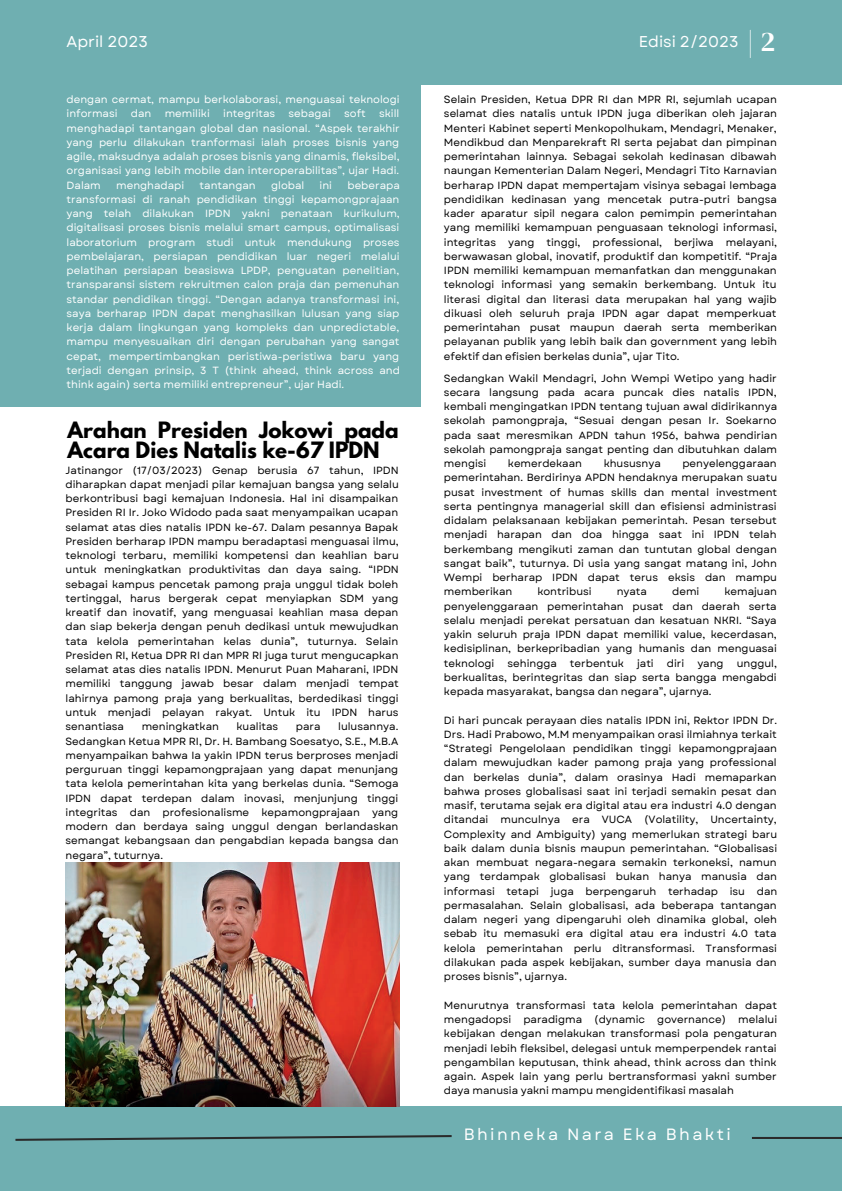
<style>
.page{position:relative;width:842px;height:1191px;background:#fff}
.page>*{position:absolute;margin:0;border:0;box-sizing:border-box;transform-origin:0 0}
.t1{font:27.8px "DM Serif Display";color:#fff}
.t2{font:700 19.9px/20.2px "League Spartan";color:#000}
.t3{font:16.3px "Garet";letter-spacing:.145em;color:#fff}
.t4{font:15.6px "Garet";color:#fff}
.t5{font:10.4px/14.2px "Garet";color:#000;text-align:justify}
.t6{font:10.4px/14.2px "Garet";color:#fff;text-align:justify}
</style>
<div class="page">
<div style="left:0;top:80px;width:421px;height:327px;background:#6fafb1"></div>
<div style="left:0;top:0;width:842px;height:84px;background:#6fafb1"></div>
<div style="left:0;top:1106px;width:842px;height:84px;background:#6fafb1"></div>
<svg style="left:15px;top:1135px;width:437px;height:6px"></svg>
<hr style="left:752px;top:1136px;width:90px;height:2px;background:#2a2a2a">
<img style="left:66px;top:862px;width:334px;height:244px">
<p class="t4" style="left:67px;top:30px;width:83px">April 2023</p>
<p class="t4" style="left:639px;top:30px;width:101px">Edisi 2/2023</p>
<p class="t1" style="left:747px;top:22px;width:30px">|2</p>
<p class="t6" style="left:67px;top:92px;width:334px">dengan cermat, mampu berkolaborasi, menguasai teknologi informasi</p>
<p class="t5" style="left:444px;top:92px;width:335px">Selain Presiden, Ketua DPR RI dan MPR RI, sejumlah ucapan selamat dies natalis untuk IPDN juga diberikan oleh jajaran Menteri Kabinet seperti Menkopolhukam, Mendagri, Menaker, Mendikbud dan Menparekraft RI serta pejabat dan pimpinan pemerintahan lainnya. Sebagai sekolah kedinasan dibawah naungan Kementerian Dalam Negeri, Mendagri Tito Karnavian berharap IPDN dapat mempertajam visinya sebagai lembaga pendidikan kedinasan yang mencetak putra-putri bangsa kader aparatur sipil negara calon pemimpin pemerintahan yang memiliki kemampuan penguasaan teknologi informasi, integritas yang tinggi, professional, berjiwa melayani, berwawasan global, inovatif, produktif dan kompetitif. “Praja IPDN memiliki kemampuan memanfatkan dan menggunakan teknologi informasi yang semakin berkembang. Untuk itu literasi digital dan literasi data merupakan hal yang wajib dikuasi oleh seluruh praja IPDN agar dapat memperkuat pemerintahan pusat maupun daerah serta memberikan pelayanan publik yang lebih baik dan government yang lebih efektif dan efisien berkelas dunia”, ujar Tito.</p>
<p class="t5" style="left:444px;top:371px;width:335px">Sedangkan Wakil Mendagri, John Wempi Wetipo yang hadir secara langsung pada acara puncak dies natalis IPDN, kembali mengingatkan IPDN tentang tujuan awal didirikannya sekolah pamongpraja, “Sesuai dengan pesan Ir. Soekarno pada saat meresmikan APDN tahun 1956, bahwa pendirian sekolah pamongpraja sangat penting dan dibutuhkan dalam mengisi</p>
<p class="t6" style="left:131px;top:107px;width:22px">dan</p>
<p class="t6" style="left:165px;top:107px;width:47px">memiliki</p>
<p class="t6" style="left:223px;top:107px;width:54px">integritas</p>
<p class="t6" style="left:289px;top:107px;width:44px">sebagai</p>
<p class="t6" style="left:344px;top:107px;width:23px">soft</p>
<p class="t6" style="left:67px;top:107px;width:335px;text-indent:313px">skill menghadapi tantangan global dan nasional. “Aspek terakhir yang perlu dilakukan tranformasi ialah proses bisnis yang agile, maksudnya adalah proses bisnis yang dinamis, fleksibel, organisasi yang lebih mobile dan interoperabilitas”, ujar Hadi.<br>Dalam</p>
<p class="t6" style="left:67px;top:178px;width:335px;text-indent:281px">beberapa transformasi di ranah pendidikan tinggi kepamongprajaan yang telah dilakukan IPDN yakni penataan kurikulum, digitalisasi proses bisnis melalui smart campus, optimalisasi laboratorium program studi untuk mendukung proses pembelajaran, persiapan pendidikan luar negeri melalui pelatihan persiapan beasiswa LPDP, penguatan penelitian, transparansi sistem rekruitmen calon praja dan pemenuhan standar pendidikan tinggi. “Dengan adanya transformasi ini, saya berharap IPDN dapat menghasilkan lulusan yang siap kerja dalam lingkungan yang kompleks dan unpredictable, mampu menyesuaikan diri dengan perubahan yang sangat cepat, mempertimbangkan peristiwa-peristiwa baru yang terjadi dengan prinsip, 3 T (think ahead, think across and think again) serta memiliki entrepreneur”, ujar Hadi.</p>
<p class="t2" style="left:68px;top:422px;width:333px">Arahan Presiden Jokowi pada<br>Acara Dies Natalis ke-67 IPDN</p>
<p class="t5" style="left:66px;top:463px;width:335px">Jatinangor (17/03/2023) Genap berusia 67 tahun, IPDN diharapkan dapat menjadi pilar kemajuan bangsa yang selalu berkontribusi bagi kemajuan Indonesia. Hal ini disampaikan Presiden RI Ir. Joko Widodo pada saat menyampaikan ucapan selamat atas dies natalis IPDN ke-67. Dalam pesannya Bapak Presiden berharap IPDN mampu beradaptasi menguasai ilmu, teknologi terbaru, memiliki kompetensi dan keahlian baru untuk meningkatkan produktivitas dan daya saing. “IPDN sebagai kampus pencetak pamong praja unggul tidak boleh tertinggal, harus bergerak cepat menyiapkan SDM yang kreatif dan inovatif, yang menguasai keahlian masa depan dan siap bekerja dengan penuh dedikasi untuk mewujudkan tata kelola pemerintahan kelas dunia”, tuturnya. Selain Presiden RI, Ketua DPR RI dan MPR RI juga turut mengucapkan selamat atas dies natalis IPDN. Menurut Puan Maharani, IPDN memiliki tanggung jawab besar dalam menjadi tempat lahirnya pamong praja yang berkualitas, berdedikasi tinggi untuk menjadi pelayan rakyat. Untuk itu IPDN harus senantiasa</p>
<p class="t6" style="left:116px;top:178px;width:70px">menghadapi</p>
<p class="t6" style="left:200px;top:178px;width:58px">tantangan</p>
<p class="t6" style="left:271px;top:178px;width:35px">global</p>
<p class="t6" style="left:320px;top:178px;width:14px">ini</p>
<p class="t5" style="left:444px;top:456px;width:335px;text-indent:238px">penyelenggaraan pemerintahan. Berdirinya APDN hendaknya merupakan suatu pusat investment of humas skills dan mental investment serta pentingnya managerial skill dan efisiensi administrasi didalam pelaksanaan kebijakan pemerintah. Pesan tersebut menjadi harapan dan doa hingga saat ini IPDN telah berkembang mengikuti zaman dan tuntutan global dengan sangat baik”, tuturnya. Di usia yang sangat matang ini, John Wempi berharap IPDN dapat terus eksis dan mampu memberikan</p>
<p class="t5" style="left:508px;top:456px;width:76px">kemerdekaan</p>
<p class="t5" style="left:604px;top:456px;width:59px">khususnya</p>
<p class="t5" style="left:444px;top:584px;width:335px;text-indent:280px">kemajuan penyelenggaraan pemerintahan pusat dan daerah serta selalu menjadi perekat persatuan dan kesatuan NKRI. “Saya yakin seluruh praja IPDN dapat memiliki value, kecerdasan, kedisiplinan, berkepribadian yang humanis dan menguasai teknologi</p>
<p class="t5" style="left:537px;top:584px;width:56px">kontribusi</p>
<p class="t5" style="left:617px;top:584px;width:32px">nyata</p>
<p class="t5" style="left:672px;top:584px;width:29px">demi</p>
<p class="t5" style="left:444px;top:656px;width:334px;text-indent:293px">unggul, berkualitas, berintegritas dan siap serta bangga mengabdi kepada masyarakat, bangsa dan negara”, ujarnya.</p>
<p class="t5" style="left:444px;top:713px;width:335px">Di hari puncak perayaan dies natalis IPDN ini, Rektor IPDN Dr.<br>Drs. Hadi Prabowo, M.M menyampaikan orasi ilmiahnya terkait “Strategi Pengelolaan pendidikan tinggi kepamongprajaan dalam mewujudkan kader pamong praja yang professional dan berkelas dunia”, dalam orasinya Hadi memaparkan bahwa proses globalisasi saat ini terjadi semakin pesat dan masif, terutama sejak era digital atau era industri 4.0 dengan ditandai munculnya era VUCA (Volatility, Uncertainty, Complexity and Ambiguity) yang memerlukan strategi baru baik dalam dunia bisnis maupun pemerintahan. “Globalisasi akan membuat negara-negara semakin terkoneksi, namun yang terdampak globalisasi bukan hanya manusia dan informasi tetapi juga berpengaruh terhadap isu dan permasalahan. Selain globalisasi, ada beberapa tantangan dalam negeri yang dipengaruhi oleh dinamika global, oleh sebab itu memasuki era digital atau era industri 4.0 tata kelola pemerintahan perlu ditransformasi. Transformasi dilakukan pada aspek kebijakan, sumber daya manusia dan proses bisnis”, ujarnya.</p>
<p class="t5" style="left:444px;top:997px;width:335px">Menurutnya transformasi tata kelola pemerintahan dapat mengadopsi paradigma (dynamic governance) melalui kebijakan dengan melakukan transformasi pola pengaturan menjadi lebih fleksibel, delegasi untuk memperpendek rantai pengambilan keputusan, think ahead, think across dan think again. Aspek lain yang perlu bertransformasi yakni sumber daya manusia yakni mampu mengidentifikasi masalah</p>
<p class="t5" style="left:508px;top:656px;width:51px">sehingga</p>
<p class="t5" style="left:570px;top:656px;width:56px">terbentuk</p>
<p class="t5" style="left:637px;top:656px;width:18px">jati</p>
<p class="t5" style="left:667px;top:656px;width:19px">diri</p>
<p class="t5" style="left:697px;top:656px;width:28px">yang</p>
<p class="t5" style="left:66px;top:719px;width:335px;text-indent:273px">lulusannya.<br>Sedangkan Ketua MPR RI, Dr. H. Bambang Soesatyo, S.E., M.B.A menyampaikan bahwa Ia yakin IPDN terus berproses menjadi perguruan tinggi kepamongprajaan yang dapat menunjang tata kelola pemerintahan kita yang berkelas dunia. “Semoga IPDN dapat terdepan dalam inovasi, menjunjung tinggi integritas dan profesionalisme kepamongprajaan yang modern dan berdaya saing unggul dengan berlandaskan semangat kebangsaan dan pengabdian kepada bangsa dan negara”, tuturnya.</p>
<p class="t5" style="left:142px;top:719px;width:79px">meningkatkan</p>
<p class="t5" style="left:237px;top:719px;width:43px">kualitas</p>
<p class="t5" style="left:296px;top:719px;width:26px">para</p>
<p class="t3" style="left:464px;top:1122px;width:269px">Bhinneka Nara Eka Bhakti</p>
</div>
